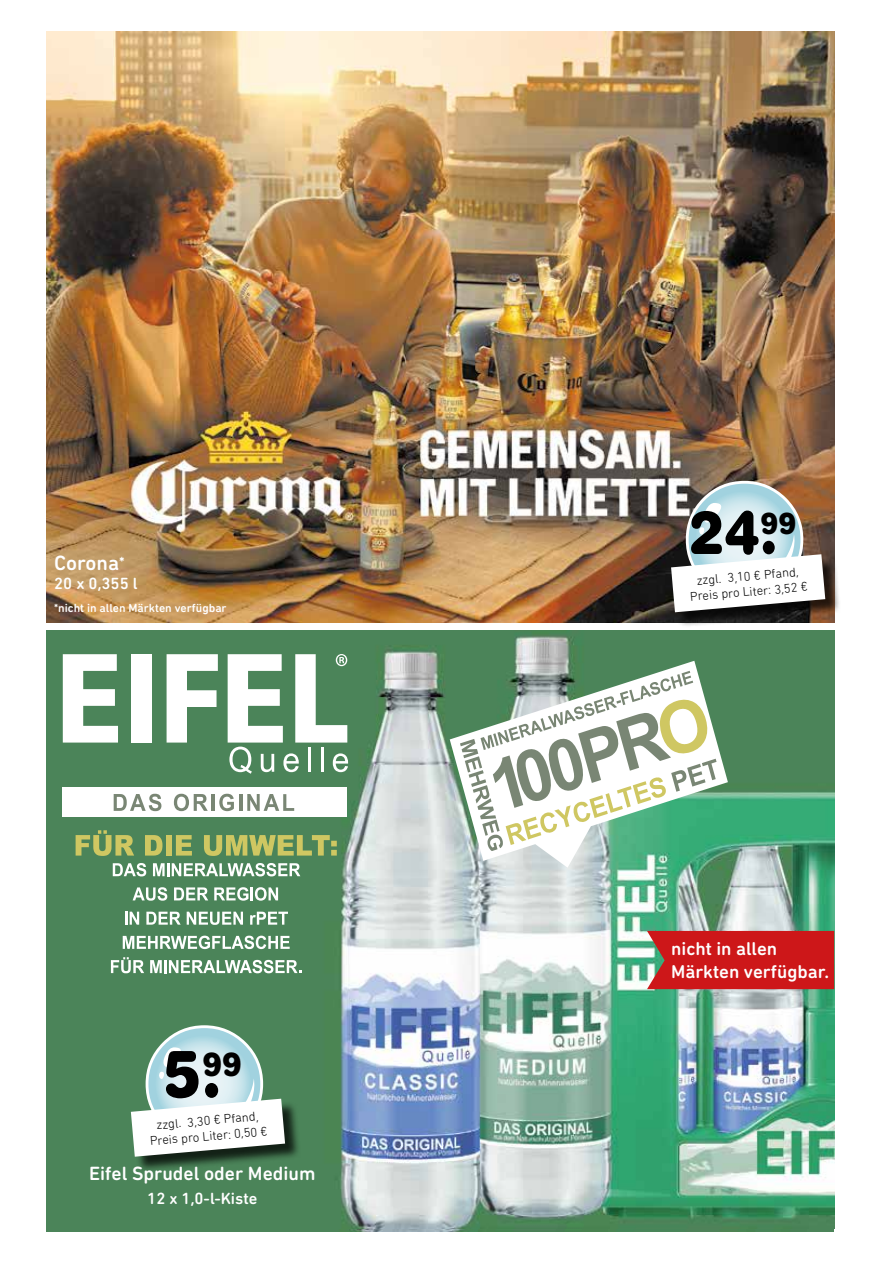
<style>
.page{position:relative;width:881px;height:1263px;background:#fff}
.page>*{position:absolute;margin:0;border:0;box-sizing:border-box;transform-origin:0 0}
.t1{font:900 66.45px "Helvetica Rounded LT Std";color:#000;scale:.88 1}
.t2{font:900 60.45px "Helvetica Rounded LT Std";color:#000;scale:.88 1}
.t3{font:500 21px "DIN Next Rounded LT Pro";color:#fff}
.t4{font:500 19.5px "DIN Next Rounded LT Pro";color:#fff}
.t5{font:500 18.9px/22.6px "DIN Next Rounded LT Pro";color:#fff}
.t6{font:500 16.5px "DIN Next Rounded LT Pro";color:#fff}
.t7{font:300 12.9px/15.5px "DIN Next Rounded LT Pro";color:#000;text-align:center}
.t8{font:500 12px "DIN Next Rounded LT Pro";color:#fff}
.s1{font-size:16.5px}
</style>
<div class="page">
<img style="left:48px;top:631px;width:785px;height:598px">
<svg style="left:449px;top:661px;width:278px;height:207px"></svg>
<svg style="left:505px;top:699px;width:202px;height:146px"></svg>
<svg style="left:76px;top:830px;width:58px;height:26px;background:#8ba45d"></svg>
<svg style="left:145px;top:835px;width:17px;height:20px"></svg>
<div style="left:166px;top:835px;width:6px;height:20px;background:#cfc762"></div>
<svg style="left:176px;top:835px;width:16px;height:20px"></svg>
<svg style="left:204px;top:835px;width:132px;height:21px;background:#97aa5e"></svg>
<svg style="left:113px;top:863px;width:33px;height:13px"></svg>
<svg style="left:153px;top:863px;width:147px;height:13px"></svg>
<svg style="left:132px;top:887px;width:35px;height:14px"></svg>
<svg style="left:174px;top:887px;width:34px;height:13px"></svg>
<svg style="left:214px;top:887px;width:64px;height:14px"></svg>
<svg style="left:125px;top:912px;width:14px;height:13px"></svg>
<svg style="left:146px;top:912px;width:34px;height:13px"></svg>
<svg style="left:187px;top:912px;width:56px;height:13px"></svg>
<svg style="left:250px;top:912px;width:38px;height:13px"></svg>
<svg style="left:123px;top:936px;width:166px;height:13px"></svg>
<svg style="left:111px;top:957px;width:33px;height:16px"></svg>
<svg style="left:150px;top:960px;width:151px;height:13px"></svg>
<div style="left:63px;top:787px;width:284px;height:30px;background:#fff"></div>
<svg style="left:114px;top:794px;width:47px;height:17px"></svg>
<svg style="left:174px;top:794px;width:34px;height:17px"></svg>
<hr style="left:211px;top:794px;width:3px;height:17px;background:#798674">
<svg style="left:219px;top:794px;width:15px;height:17px"></svg>
<hr style="left:239px;top:794px;width:3px;height:17px;background:#798674">
<svg style="left:247px;top:794px;width:47px;height:17px"></svg>
<svg style="left:63px;top:654px;width:55px;height:88px"></svg>
<div style="left:131px;top:654px;width:21px;height:88px;background:#fff"></div>
<svg style="left:166px;top:654px;width:52px;height:88px"></svg>
<svg style="left:227px;top:654px;width:121px;height:120px"></svg>
<img style="left:47px;top:32px;width:786px;height:591px">
<div style="left:673px;top:556px;width:167px;height:72px;background:#000;opacity:.75"></div>
<svg style="left:670px;top:481px;width:155px;height:131px"></svg>
<div style="left:133px;top:1101px;width:168px;height:71px;background:#000;opacity:.75"></div>
<svg style="left:131px;top:1025px;width:154px;height:132px"></svg>
<div style="left:646px;top:931px;width:187px;height:58px;background:#cd1719"></div>
<h3 class="t3" style="left:54px;top:550px;width:72px">Corona<span class="s1">*</span></h3>
<p class="t6" style="left:54px;top:574px;width:85px">20 x 0,355 l</p>
<p class="t8" style="left:54px;top:601px;width:174px">*nicht in allen Märkten verfügbar</p>
<h1 class="t1" style="left:163px;top:1031px;width:91px">5.<sup>99</sup></h1>
<p class="t7" style="left:148px;top:1118px;width:119px;rotate:-5deg">zzgl. 3,30 € Pfand,<br>Preis pro Liter: 0,50 €</p>
<h3 class="t4" style="left:89px;top:1162px;width:228px">Eifel Sprudel oder Medium</h3>
<p class="t6" style="left:147px;top:1188px;width:112px">12 x 1,0-l-Kiste</p>
<h2 class="t2" style="left:688px;top:493px;width:124px">24.<sup>99</sup></h2>
<p class="t7" style="left:687px;top:573px;width:119px;rotate:-5deg">zzgl. 3,10 € Pfand,<br>Preis pro Liter: 3,52 €</p>
<h3 class="t5" style="left:671px;top:937px;width:159px">nicht in allen<br>Märkten verfügbar.</h3>
</div>
